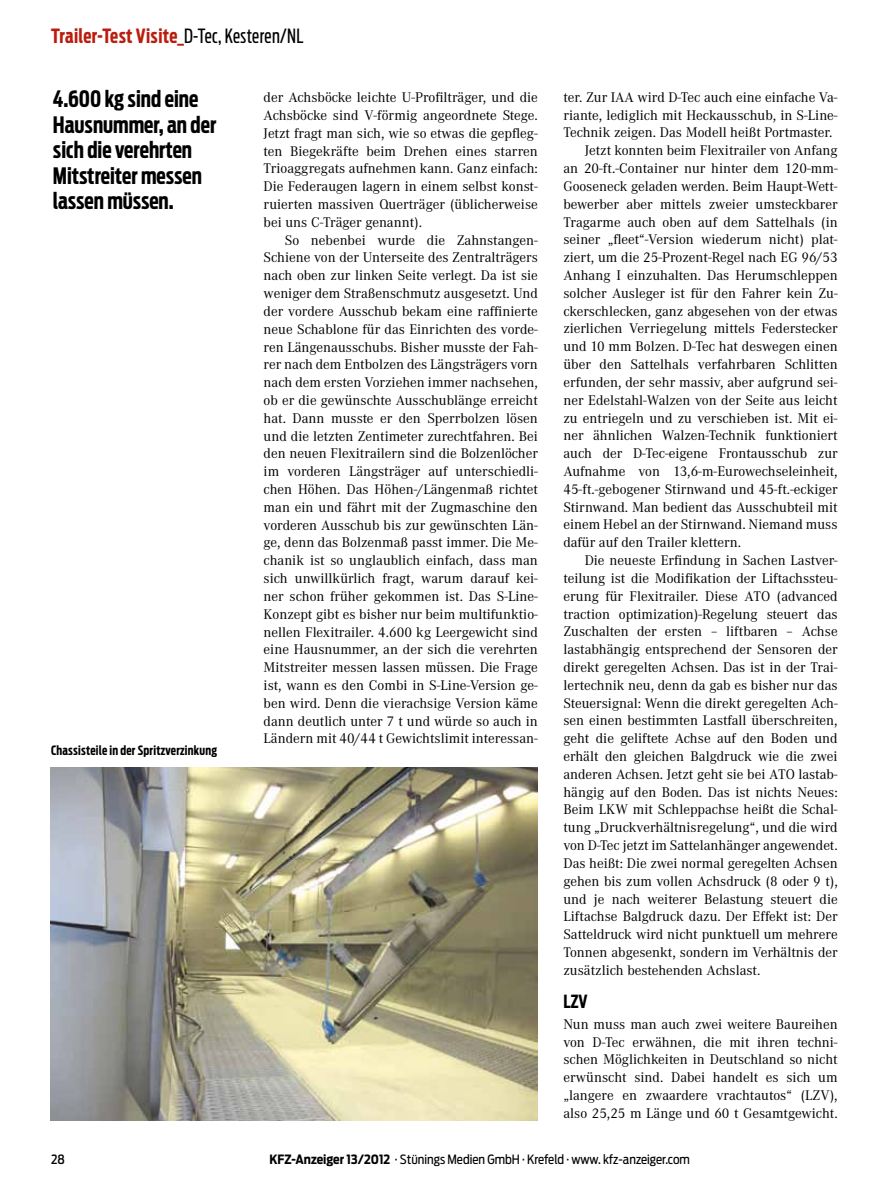
<style>
.page{position:relative;width:893px;height:1191px;background:#fff}
.page>*{position:absolute;margin:0;border:0;box-sizing:border-box;transform-origin:0 0}
.t1{font:700 22.5px/25.5px "Antenna Extra Cond";color:#000}
.t2{font:700 19.5px "Antenna Extra Cond";letter-spacing:.02em;color:#b91d0e}
.t3{font:700 18px "Antenna Extra Cond";color:#000}
.t4{font:14.55px/17.9px "Corporate A";color:#000;text-align:justify}
.t5{font:12.75px "Antenna Cond";color:#000}
.t6{font:700 12.75px "Antenna Extra Cond";letter-spacing:.02em;color:#000}
.t7{font:500 12.75px "Antenna Cond";color:#000}
.s1{font-weight:400;color:#000}
.s2{font-weight:700}
</style>
<div class="page">
<img style="left:50px;top:767px;width:488px;height:353px">
<h2 class="t2" style="left:51px;top:24px;width:254px">Trailer-Test Visite_<span class="s1">D-Tec, Kesteren/NL</span></h2>
<h1 class="t1" style="left:53px;top:86px;width:165px">4.600 kg sind eine<br>Hausnummer, an der sich die verehrten<br>Mitstreiter messen lassen müssen.</h1>
<p class="t6" style="left:51px;top:742px;width:168px">Chassisteile in der Spritzverzinkung</p>
<p class="t4" style="left:264px;top:89px;width:276px">der Achsböcke leichte U-Profilträger, und die Achsböcke sind V-förmig angeordnete Stege.<br>Jetzt fragt man sich, wie so etwas die gepfleg&shy;ten Biegekräfte beim Drehen eines starren Trioaggregats aufnehmen kann. Ganz einfach:<br>Die Federaugen lagern in einem selbst konst&shy;ruierten massiven Querträger (üblicherweise bei uns C-Träger genannt).</p>
<p class="t4" style="left:264px;top:231px;width:276px;text-indent:21px">So nebenbei wurde die Zahnstangen-Schiene von der Unterseite des Zentralträgers nach oben zur linken Seite verlegt. Da ist sie weniger dem Straßenschmutz ausgesetzt. Und der vordere Ausschub bekam eine raffinierte neue Schablone für das Einrichten des vorde&shy;ren Längenausschubs. Bisher musste der Fah&shy;rer nach dem Entbolzen des Längsträgers vorn nach dem ersten Vorziehen immer nachsehen, ob er die gewünschte Ausschublänge erreicht hat. Dann musste er den Sperrbolzen lösen und die letzten Zentimeter zurechtfahren. Bei den neuen Flexitrailern sind die Bolzenlöcher im vorderen Längsträger auf unterschiedli&shy;chen Höhen. Das Höhen-/Längenmaß richtet man ein und fährt mit der Zugmaschine den vorderen Ausschub bis zur gewünschten Län&shy;ge, denn das Bolzenmaß passt immer. Die Me&shy;chanik ist so unglaublich einfach, dass man sich unwillkürlich fragt, warum darauf kei&shy;ner schon früher gekommen ist. Das S-Line-Konzept gibt es bisher nur beim multifunktio&shy;nellen Flexitrailer. 4.600 kg Leergewicht sind eine Hausnummer, an der sich die verehrten Mitstreiter messen lassen müssen. Die Frage ist, wann es den Combi in S-Line-Version ge&shy;ben wird. Denn die vierachsige Version käme dann deutlich unter 7 t und würde so auch in Ländern mit 40/44 t Gewichtslimit interessan-</p>
<p class="t4" style="left:563px;top:88px;width:276px">ter. Zur IAA wird D-Tec auch eine einfache Va-</p>
<p class="t4" style="left:563px;top:106px;width:276px">riante, lediglich mit Heckausschub, in S-Line-</p>
<p class="t4" style="left:563px;top:124px;width:271px">Technik zeigen. Das Modell heißt Portmaster.</p>
<p class="t4" style="left:585px;top:142px;width:254px">Jetzt konnten beim Flexitrailer von Anfang</p>
<p class="t4" style="left:563px;top:160px;width:276px">an 20-ft.-Container nur hinter dem 120-mm-</p>
<p class="t4" style="left:563px;top:177px;width:276px">Gooseneck geladen werden. Beim Haupt-Wett-</p>
<p class="t4" style="left:563px;top:195px;width:276px">bewerber aber mittels zweier umsteckbarer</p>
<p class="t4" style="left:563px;top:213px;width:276px">Tragarme auch oben auf dem Sattelhals (in</p>
<p class="t4" style="left:563px;top:231px;width:276px">seiner „fleet“-Version wiederum nicht) plat-</p>
<p class="t4" style="left:563px;top:249px;width:276px">ziert, um die 25-Prozent-Regel nach EG 96/53</p>
<p class="t4" style="left:563px;top:267px;width:276px">Anhang I einzuhalten. Das Herumschleppen</p>
<p class="t4" style="left:563px;top:284px;width:276px">solcher Ausleger ist für den Fahrer kein Zu-</p>
<p class="t4" style="left:563px;top:302px;width:276px">ckerschlecken, ganz abgesehen von der etwas</p>
<p class="t4" style="left:563px;top:320px;width:276px">zierlichen Verriegelung mittels Federstecker</p>
<p class="t4" style="left:563px;top:338px;width:276px">und 10 mm Bolzen. D-Tec hat deswegen einen</p>
<p class="t4" style="left:563px;top:356px;width:276px">über den Sattelhals verfahrbaren Schlitten</p>
<p class="t4" style="left:563px;top:373px;width:276px">erfunden, der sehr massiv, aber aufgrund sei-</p>
<p class="t4" style="left:563px;top:391px;width:276px">ner Edelstahl-Walzen von der Seite aus leicht</p>
<p class="t4" style="left:563px;top:409px;width:276px">zu entriegeln und zu verschieben ist. Mit ei-</p>
<p class="t4" style="left:563px;top:427px;width:276px">ner ähnlichen Walzen-Technik funktioniert</p>
<p class="t4" style="left:563px;top:445px;width:276px">auch der D-Tec-eigene Frontausschub zur</p>
<p class="t4" style="left:563px;top:462px;width:276px">Aufnahme von 13,6-m-Eurowechseleinheit,</p>
<p class="t4" style="left:563px;top:480px;width:276px">45-ft.-gebogener Stirnwand und 45-ft.-eckiger</p>
<p class="t4" style="left:563px;top:498px;width:276px">Stirnwand. Man bedient das Ausschubteil mit</p>
<p class="t4" style="left:563px;top:516px;width:276px">einem Hebel an der Stirnwand. Niemand muss</p>
<p class="t4" style="left:563px;top:534px;width:179px">dafür auf den Trailer klettern.</p>
<p class="t4" style="left:585px;top:551px;width:254px">Die neueste Erfindung in Sachen Lastver-</p>
<p class="t4" style="left:563px;top:569px;width:276px">teilung ist die Modifikation der Liftachssteu-</p>
<p class="t4" style="left:563px;top:587px;width:276px">erung für Flexitrailer. Diese ATO (advanced</p>
<p class="t4" style="left:563px;top:605px;width:276px">traction optimization)-Regelung steuert das</p>
<p class="t4" style="left:563px;top:623px;width:276px">Zuschalten der ersten – liftbaren – Achse</p>
<p class="t4" style="left:563px;top:641px;width:276px">lastabhängig entsprechend der Sensoren der</p>
<p class="t4" style="left:563px;top:658px;width:276px">direkt geregelten Achsen. Das ist in der Trai-</p>
<p class="t4" style="left:563px;top:676px;width:276px">lertechnik neu, denn da gab es bisher nur das</p>
<p class="t4" style="left:563px;top:694px;width:276px">Steuersignal: Wenn die direkt geregelten Ach-</p>
<p class="t4" style="left:563px;top:712px;width:276px">sen einen bestimmten Lastfall überschreiten,</p>
<p class="t4" style="left:563px;top:730px;width:276px">geht die geliftete Achse auf den Boden und</p>
<p class="t4" style="left:563px;top:747px;width:276px">erhält den gleichen Balgdruck wie die zwei</p>
<p class="t4" style="left:563px;top:765px;width:276px">anderen Achsen. Jetzt geht sie bei ATO lastab-</p>
<p class="t4" style="left:563px;top:783px;width:276px">hängig auf den Boden. Das ist nichts Neues:</p>
<p class="t4" style="left:563px;top:801px;width:276px">Beim LKW mit Schleppachse heißt die Schal-</p>
<p class="t4" style="left:563px;top:819px;width:276px">tung „Druckverhältnisregelung“, und die wird</p>
<p class="t4" style="left:563px;top:836px;width:276px">von D-Tec jetzt im Sattelanhänger angewendet.</p>
<p class="t4" style="left:563px;top:854px;width:276px">Das heißt: Die zwei normal geregelten Achsen</p>
<p class="t4" style="left:563px;top:872px;width:276px">gehen bis zum vollen Achsdruck (8 oder 9 t),</p>
<p class="t4" style="left:563px;top:890px;width:276px">und je nach weiterer Belastung steuert die</p>
<p class="t4" style="left:563px;top:908px;width:276px">Liftachse Balgdruck dazu. Der Effekt ist: Der</p>
<p class="t4" style="left:563px;top:925px;width:276px">Satteldruck wird nicht punktuell um mehrere</p>
<p class="t4" style="left:563px;top:943px;width:276px">Tonnen abgesenkt, sondern im Verhältnis der</p>
<p class="t4" style="left:563px;top:961px;width:198px">zusätzlich bestehenden Achslast.</p>
<p class="t3" style="left:563px;top:990px;width:26px">LZV</p>
<p class="t4" style="left:563px;top:1015px;width:276px">Nun muss man auch zwei weitere Baureihen von D-Tec erwähnen, die mit ihren techni&shy;schen Möglichkeiten in Deutschland so nicht erwünscht sind. Dabei handelt es sich um „langere en zwaardere vrachtautos“ (LZV), also 25,25 m Länge und 60 t Gesamtgewicht.</p>
<p class="t7" style="left:51px;top:1151px;width:15px">28</p>
<p class="t5" style="left:269px;top:1151px;width:422px"><span class="s2">KFZ-Anzeiger 13/2012</span> · Stünings Medien GmbH · Krefeld · www. kfz-anzeiger.com</p>
</div>
